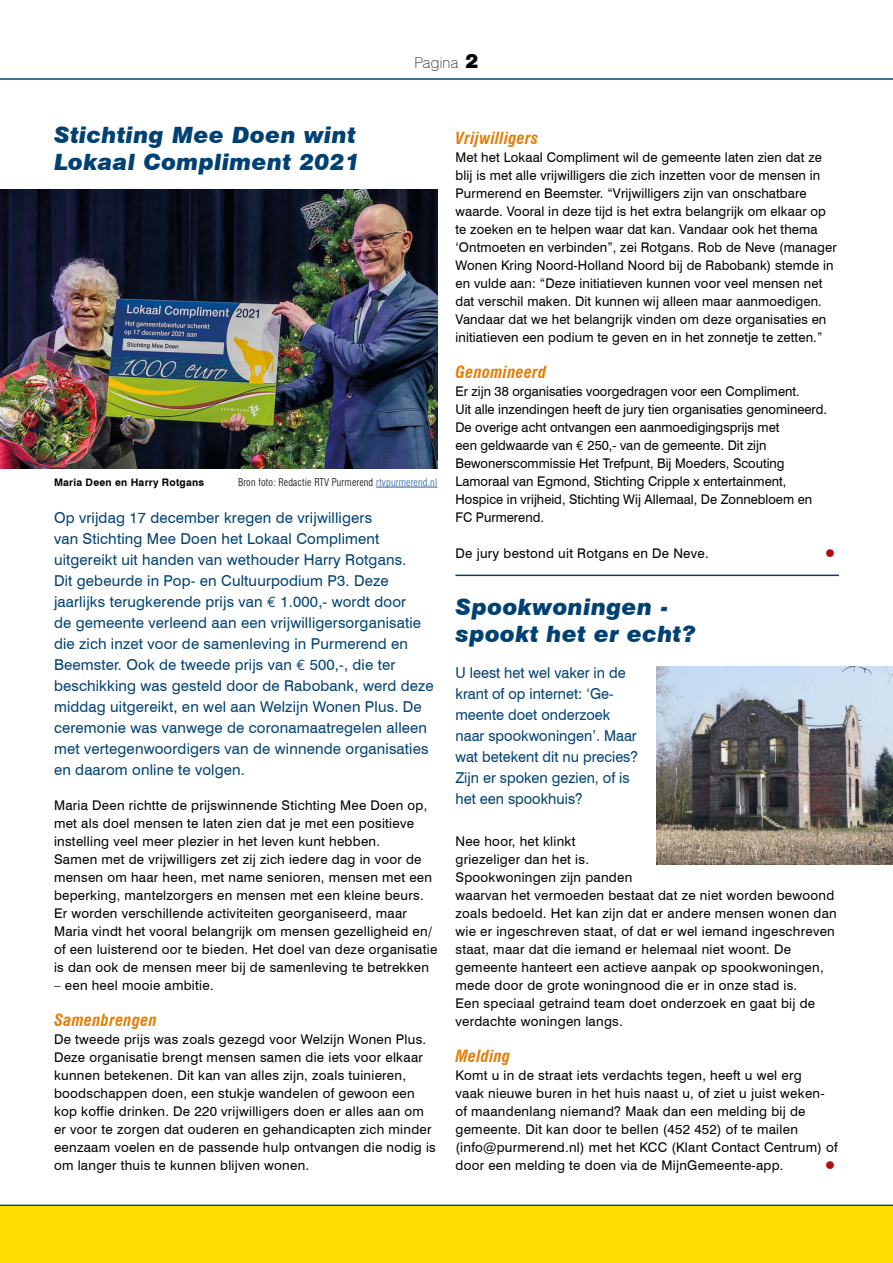
<style>
.page{position:relative;width:893px;height:1263px;background:#fff}
.page>*{position:absolute;margin:0;border:0;box-sizing:border-box;transform-origin:0 0}
.H1__Kop{font:italic 900 22.5px/27px "Swiss 721 BT";letter-spacing:.02em;color:#004174}
.H2__Subkop{font:italic 700 condensed 16.35px "Swiss 721 BT";letter-spacing:.02em;color:#e77b00}
.H__Introtekst{font:15px/21px "Swiss 721 BT";letter-spacing:.01em;color:#004174}
.t1{font:100 15px "Swiss 721 BT";letter-spacing:.02em;color:#000}
.P__Tekst_plat{font:13.35px/18px "Swiss 721 BT";letter-spacing:.02em;color:#000}
.P__Tekst_plat-2{font:13.35px/18px "Swiss 721 BT";color:#000}
.P__Tekst_plat-3{font:13.35px "Wingdings";color:#b20e10}
.t2{font:300 condensed 10.35px "Swiss 721 BT";letter-spacing:.02em;color:#000}
.t3{font:700 10.35px "Swiss 721 BT";letter-spacing:.02em;color:#000}
.s1{font-family:"Swiss 721 BT Black No 2";font-weight:400;font-size:18px}
.s2{color:#275b9b}
.s3{font-family:"Euro Mono"}
</style>
<div class="page">
<hr style="left:0;top:78px;width:893px;height:2px;background:#004174">
<hr style="left:0;top:1205px;width:893px;height:1px;background:#004174">
<div style="left:0;top:1206px;width:893px;height:57px;background:#fd0"></div>
<hr style="left:455px;top:575px;width:384px;height:1px;background:#004174">
<img style="left:656px;top:666px;width:237px;height:198px">
<img style="left:0;top:190px;width:437px;height:278px">
<hr style="left:376px;top:487px;width:61px;height:1px;background:#275b9b">
<p class="t1" style="left:414px;top:53px;width:66px">Pagina <span class="s1">2</span></p>
<h1 class="H1__Kop" style="left:54px;top:121px;width:307px">Stichting Mee Doen wint<br>Lokaal Compliment 2021</h1>
<p class="t3" style="left:54px;top:476px;width:152px">Maria Deen en Harry Rotgans</p>
<p class="t2" style="left:238px;top:476px;width:201px">Bron foto: Redactie RTV Purmerend <span class="s2">rtvpurmerend.nl</span></p>
<p class="H__Introtekst" style="left:54px;top:507px;width:381px">Op vrijdag 17 december kregen de vrijwilligers<br>van Stichting Mee Doen het Lokaal Compliment uitgereikt uit handen van wethouder Harry Rotgans.<br>Dit gebeurde in Pop- en Cultuurpodium P3. Deze jaarlijks terugkerende prijs van <span class="s3">€</span> 1.000,- wordt door<br>de gemeente verleend aan een vrijwilligersorganisatie die zich inzet voor de samenleving in Purmerend en Beemster. Ook de tweede prijs van <span class="s3">€</span> 500,-, die ter beschikking was gesteld door de Rabobank, werd deze middag uitgereikt, en wel aan Welzijn Wonen Plus. De ceremonie was vanwege de coronamaatregelen alleen met vertegenwoordigers van de winnende organisaties en daarom online te volgen.</p>
<p class="P__Tekst_plat" style="left:54px;top:796px;width:385px">Maria Deen richtte de prijswinnende Stichting Mee Doen op, met als doel mensen te laten zien dat je met een positieve instelling veel meer plezier in het leven kunt hebben.<br>Samen met de vrijwilligers zet zij zich iedere dag in voor de mensen om haar heen, met name senioren, mensen met een beperking, mantelzorgers en mensen met een kleine beurs.<br>Er worden verschillende activiteiten georganiseerd, maar Maria vindt het vooral belangrijk om mensen gezelligheid en/ of een luisterend oor te bieden. Het doel van deze organisatie is dan ook de mensen meer bij de samenleving te betrekken</p>
<p class="P__Tekst_plat" style="left:54px;top:976px;width:161px">– een heel mooie ambitie.</p>
<h2 class="H2__Subkop" style="left:54px;top:1010px;width:104px">Samenbrengen</h2>
<p class="P__Tekst_plat" style="left:54px;top:1030px;width:383px">De tweede prijs was zoals gezegd voor Welzijn Wonen Plus.<br>Deze organisatie brengt mensen samen die iets voor elkaar kunnen betekenen. Dit kan van alles zijn, zoals tuinieren, boodschappen doen, een stukje wandelen of gewoon een kop koffie drinken. De 220 vrijwilligers doen er alles aan om er voor te zorgen dat ouderen en gehandicapten zich minder eenzaam voelen en de passende hulp ontvangen die nodig is om langer thuis te kunnen blijven wonen.</p>
<h2 class="H2__Subkop" style="left:455px;top:128px;width:84px">Vrijwilligers</h2>
<p class="P__Tekst_plat" style="left:455px;top:148px;width:383px">Met het Lokaal Compliment wil de gemeente laten zien dat ze blij is met alle vrijwilligers die zich inzetten voor de mensen in Purmerend en Beemster. “Vrijwilligers zijn van onschatbare waarde. Vooral in deze tijd is het extra belangrijk om elkaar op te zoeken en te helpen waar dat kan. Vandaar ook het thema ‘Ontmoeten en verbinden”, zei Rotgans. Rob de Neve (manager Wonen Kring Noord-Holland Noord bij de Rabobank) stemde in en vulde aan: “Deze initiatieven kunnen voor veel mensen net dat verschil maken. Dit kunnen wij alleen maar aanmoedigen.<br>Vandaar dat we het belangrijk vinden om deze organisaties en initiatieven een podium te geven en in het zonnetje te zetten.”</p>
<h2 class="H2__Subkop" style="left:455px;top:362px;width:92px">Genomineerd</h2>
<p class="P__Tekst_plat-2" style="left:455px;top:382px;width:373px">Er zijn 38 organisaties voorgedragen voor een Compliment.<br>Uit alle inzendingen heeft de jury tien organisaties genomineerd.<br>De overige acht ontvangen een aanmoedigingsprijs met<br>een geldwaarde van <span class="s3">€</span> 250,- van de gemeente. Dit zijn Bewonerscommissie Het Trefpunt, Bij Moeders, Scouting Lamoraal van Egmond, Stichting Cripple x entertainment, Hospice in vrijheid, Stichting Wij Allemaal, De Zonnebloem en FC Purmerend.</p>
<p class="P__Tekst_plat" style="left:455px;top:544px;width:255px">De jury bestond uit Rotgans en De Neve.</p>
<p class="P__Tekst_plat-3" style="left:825px;top:546px;width:11px">●</p>
<h1 class="H1__Kop" style="left:455px;top:593px;width:242px">Spookwoningen - spookt het er echt?</h1>
<p class="H__Introtekst" style="left:455px;top:662px;width:184px">U leest het wel vaker in de krant of op internet: ‘Ge&shy;meente doet onderzoek naar spookwoningen’. Maar wat betekent dit nu precies?<br>Zijn er spoken gezien, of is het een spookhuis?</p>
<p class="P__Tekst_plat" style="left:455px;top:832px;width:383px">Nee hoor, het klinkt<br>griezeliger dan het is.<br>Spookwoningen zijn panden<br>waarvan het vermoeden bestaat dat ze niet worden bewoond zoals bedoeld. Het kan zijn dat er andere mensen wonen dan wie er ingeschreven staat, of dat er wel iemand ingeschreven staat, maar dat die iemand er helemaal niet woont. De gemeente hanteert een actieve aanpak op spookwoningen, mede door de grote woningnood die er in onze stad is.<br>Een speciaal getraind team doet onderzoek en gaat bij de verdachte woningen langs.</p>
<h2 class="H2__Subkop" style="left:455px;top:1046px;width:56px">Melding</h2>
<p class="P__Tekst_plat" style="left:455px;top:1066px;width:384px">Komt u in de straat iets verdachts tegen, heeft u wel erg<br>vaak nieuwe buren in het huis naast u, of ziet u juist weken&shy;of maandenlang niemand? Maak dan een melding bij de gemeente. Dit kan door te bellen (452 452) of te mailen (info@purmerend.nl) met het KCC (Klant Contact Centrum) of door een melding te doen via de MijnGemeente-app.</p>
<p class="P__Tekst_plat-3" style="left:825px;top:1158px;width:11px">●</p>
</div>
